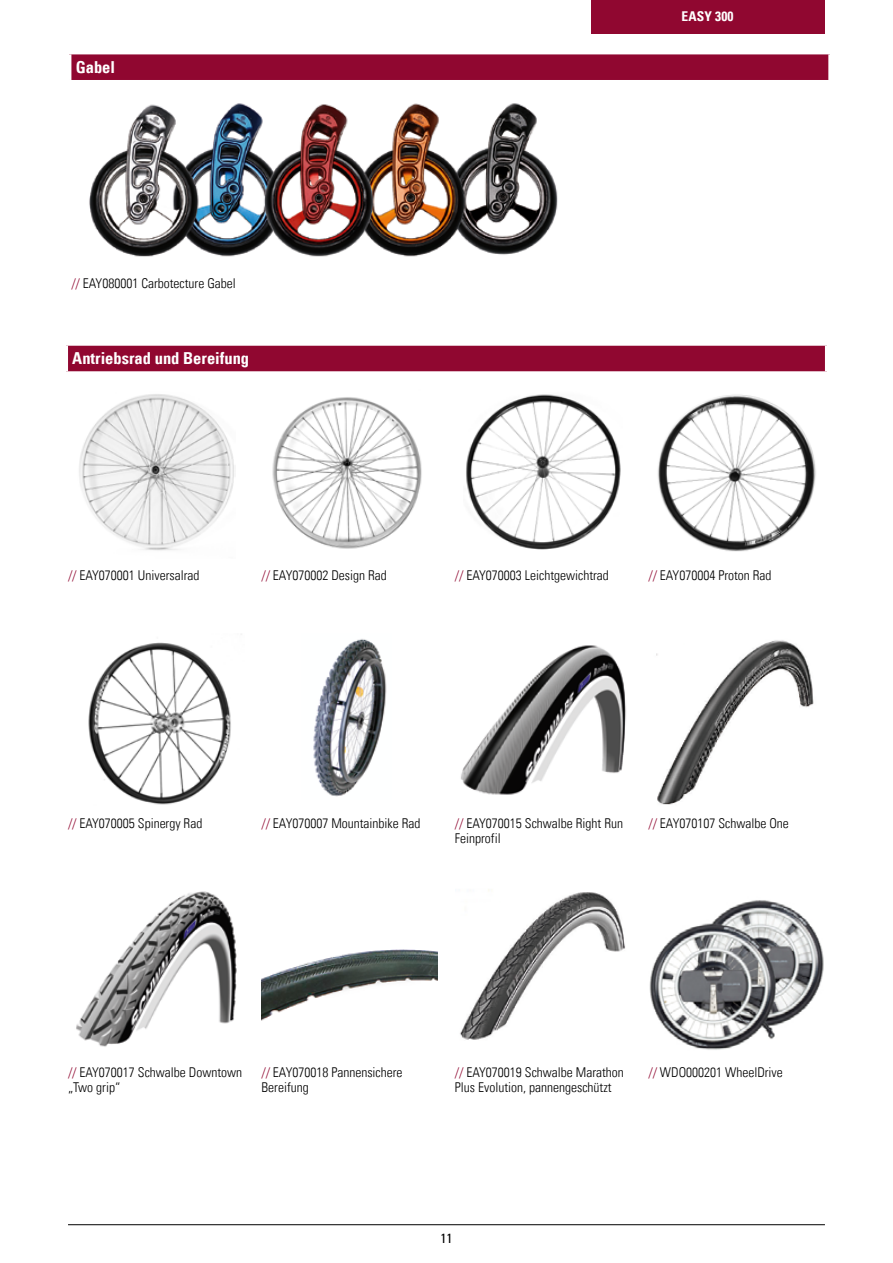
<style>
.page{position:relative;width:893px;height:1263px;background:#fff}
.page>*{position:absolute;margin:0;border:0;box-sizing:border-box;transform-origin:0 0}
.t1{font:16.5px "Univers Com 67 Bold Cond";color:#fff}
.t2{font:13.5px/15px "Univers Com 47 Light Cond";color:#000}
.t3{font:13.5px "Univers Com 67 Bold Cond";letter-spacing:.01em;color:#fff}
.t4{font:condensed 13.5px "Univers Com 57";color:#000}
.s1{color:#900730}
</style>
<div class="page">
<img style="left:89px;top:103px;width:469px;height:154px">
<img style="left:461px;top:645px;width:165px;height:150px">
<img style="left:460px;top:889px;width:165px;height:151px">
<img style="left:261px;top:949px;width:177px;height:72px">
<img style="left:76px;top:891px;width:161px;height:156px">
<img style="left:656px;top:640px;width:158px;height:165px">
<img style="left:79px;top:394px;width:155px;height:157px">
<img style="left:272px;top:397px;width:150px;height:152px">
<img style="left:658px;top:394px;width:158px;height:158px">
<img style="left:88px;top:634px;width:154px;height:171px">
<img style="left:313px;top:639px;width:74px;height:158px">
<img style="left:466px;top:394px;width:155px;height:156px">
<div style="left:70px;top:53px;width:760px;height:29px;background:#900730"></div>
<hr style="left:68px;top:51px;width:764px;height:3px;background:#fff">
<hr style="left:68px;top:54px;width:3px;height:26px;background:#fff">
<svg style="left:828px;top:54px;width:2px;height:26px"></svg>
<hr style="left:68px;top:80px;width:764px;height:3px;background:#fff">
<div style="left:66px;top:344px;width:761px;height:29px;background:#900730"></div>
<svg style="left:66px;top:344px;width:761px;height:2px;background:#f0dde3"></svg>
<hr style="left:65px;top:346px;width:3px;height:25px;background:#fff">
<hr style="left:825px;top:346px;width:3px;height:25px;background:#fff">
<svg style="left:66px;top:371px;width:761px;height:2px;background:#efdbe1"></svg>
<img style="left:649px;top:900px;width:175px;height:150px">
<div style="left:591px;top:0;width:233px;height:34px;background:#900730"></div>
<hr style="left:68px;top:1224px;width:757px;height:1px;background:#000">
<p class="t1" style="left:76px;top:57px;width:41px">Gabel</p>
<p class="t2" style="left:71px;top:276px;width:166px"><span class="s1">//</span> EAY080001 Carbotecture Gabel</p>
<p class="t1" style="left:72px;top:348px;width:178px">Antriebsrad und Bereifung</p>
<p class="t3" style="left:682px;top:8px;width:53px">EASY 300</p>
<p class="t2" style="left:68px;top:567px;width:133px"><span class="s1">//</span> EAY070001 Universalrad</p>
<p class="t2" style="left:261px;top:567px;width:127px"><span class="s1">//</span> EAY070002 Design Rad</p>
<p class="t2" style="left:455px;top:567px;width:155px"><span class="s1">//</span> EAY070003 Leichtgewichtrad</p>
<p class="t2" style="left:648px;top:567px;width:125px"><span class="s1">//</span> EAY070004 Proton Rad</p>
<p class="t2" style="left:68px;top:816px;width:136px"><span class="s1">//</span> EAY070005 Spinergy Rad</p>
<p class="t2" style="left:261px;top:816px;width:161px"><span class="s1">//</span> EAY070007 Mountainbike Rad</p>
<p class="t2" style="left:455px;top:816px;width:170px"><span class="s1">//</span> EAY070015 Schwalbe Right Run<br>Feinprofil</p>
<p class="t2" style="left:648px;top:816px;width:142px"><span class="s1">//</span> EAY070107 Schwalbe One</p>
<p class="t2" style="left:68px;top:1065px;width:176px"><span class="s1">//</span> EAY070017 Schwalbe Downtown „Two grip“</p>
<p class="t2" style="left:261px;top:1065px;width:143px"><span class="s1">//</span> EAY070018 Pannensichere<br>Bereifung</p>
<p class="t2" style="left:455px;top:1065px;width:170px"><span class="s1">//</span> EAY070019 Schwalbe Marathon<br>Plus Evolution, pannengeschützt</p>
<p class="t2" style="left:648px;top:1065px;width:136px"><span class="s1">//</span> WDO000201 WheelDrive</p>
<p class="t4" style="left:440px;top:1229px;width:13px">11</p>
</div>
